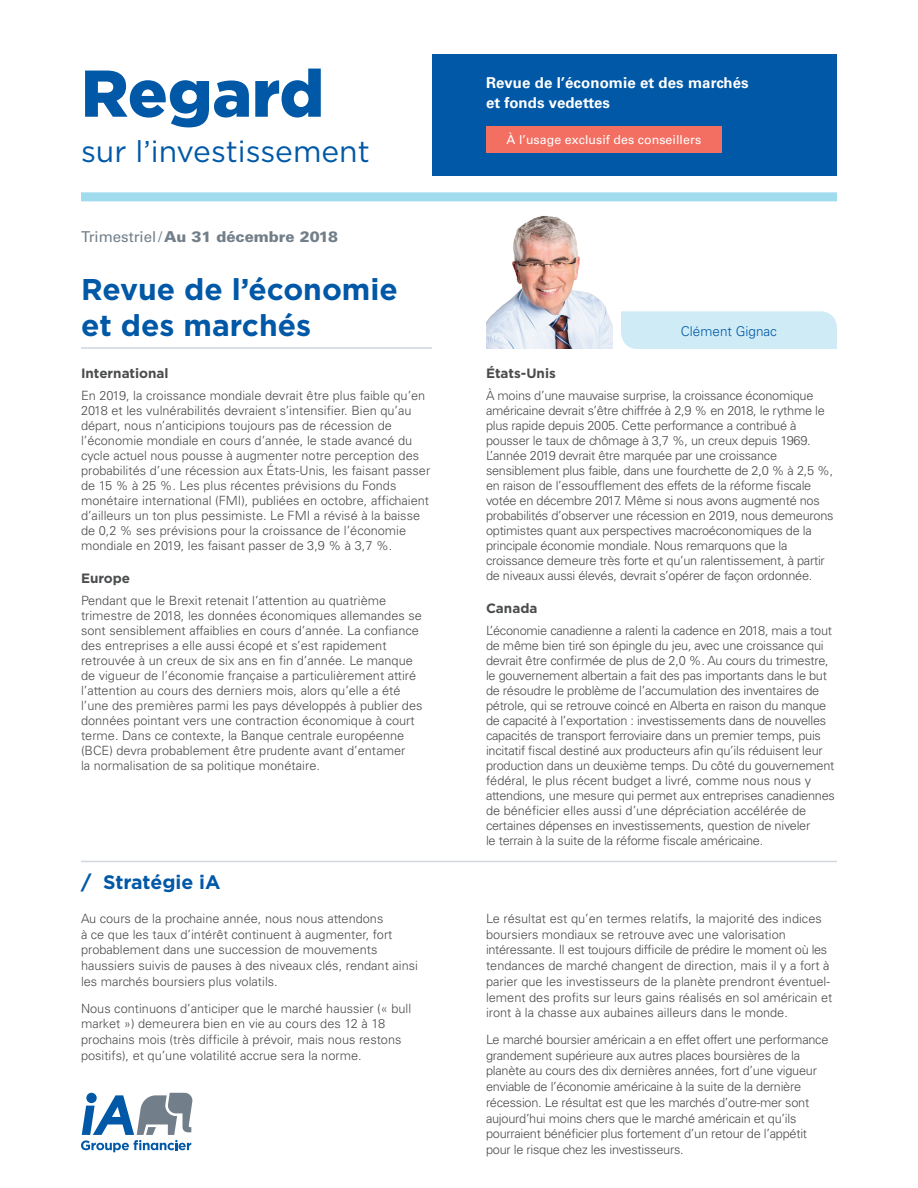
<style>
.page{position:relative;width:918px;height:1188px;background:#fff}
.page>*{position:absolute;margin:0;border:0;box-sizing:border-box;transform-origin:0 0}
.t1{font:900 66px "Gotham";color:#0158a6}
.t2{font:700 30px/36px "Gotham";color:#0158a6}
.t3{font:30px "Gotham";color:#0158a6}
.t4{font:700 19.5px "Gotham";color:#0158a6}
.t5{font:700 15px/19.5px "Univers";letter-spacing:.005em;color:#fff}
.t6{font:900 15px "Univers";color:#727f8a}
.t7{font:700 13.5px "Gotham";color:#4b4c4d}
.t8{font:300 13.5px "Univers";color:#0158a6}
.t9{font:300 12.75px/15px "Univers";color:#4b4c4d}
.t10{font:300 12.75px/15px "Univers";letter-spacing:-.02em;color:#4b4c4d}
.t11{font:12.3px "Univers";letter-spacing:.005em;color:#fff}
.s1{font-weight:400}
</style>
<div class="page">
<hr style="left:81px;top:861px;width:756px;height:1px;background:#d1d7dc">
<div style="left:432px;top:54px;width:405px;height:122px;background:#0158a6"></div>
<div style="left:486px;top:127px;width:236px;height:26px;background:#f26f62"></div>
<div style="left:621px;top:311px;width:216px;height:38px;background:#cfecf6"></div>
<img style="left:486px;top:216px;width:126px;height:133px">
<hr style="left:81px;top:347px;width:351px;height:2px;background:#d1d7dc">
<div style="left:81px;top:192px;width:756px;height:9px;background:#a1dcee"></div>
<svg style="left:81px;top:1093px;width:111px;height:59px"></svg>
<h1 class="t1" style="left:81px;top:48px;width:245px">Regard</h1>
<h2 class="t3" style="left:81px;top:132px;width:290px">sur l’investissement</h2>
<p class="t6" style="left:81px;top:227px;width:259px"><span class="s1">Trimestriel/</span>Au 31 décembre 2018</p>
<h2 class="t2" style="left:81px;top:272px;width:318px">Revue de l’économie et des marchés</h2>
<p class="t7" style="left:81px;top:364px;width:89px">International</p>
<p class="t9" style="left:81px;top:388px;width:351px">En 2019, la croissance mondiale devrait être plus faible qu’en 2018 et les vulnérabilités devraient s’intensifier. Bien qu’au départ, nous n’anticipions toujours pas de récession de l’économie mondiale en cours d’année, le stade avancé du cycle actuel nous pousse à augmenter notre perception des probabilités d’une récession aux États-Unis, les faisant passer de 15 % à 25 %. Les plus récentes prévisions du Fonds monétaire international (FMI), publiées en octobre, affichaient d’ailleurs un ton plus pessimiste. Le FMI a révisé à la baisse de 0,2 % ses prévisions pour la croissance de l’économie mondiale en 2019, les faisant passer de 3,9 % à 3,7 %.</p>
<p class="t7" style="left:81px;top:569px;width:51px">Europe</p>
<p class="t9" style="left:81px;top:593px;width:343px">Pendant que le Brexit retenait l’attention au quatrième trimestre de 2018, les données économiques allemandes se sont sensiblement affaiblies en cours d’année. La confiance des entreprises a elle aussi écopé et s’est rapidement retrouvée à un creux de six ans en fin d’année. Le manque de vigueur de l’économie française a particulièrement attiré l’attention au cours des derniers mois, alors qu’elle a été l’une des premières parmi les pays développés à publier des données pointant vers une contraction économique à court terme. Dans ce contexte, la Banque centrale européenne (BCE) devra probablement être prudente avant d’entamer<br>la normalisation de sa politique monétaire.</p>
<h3 class="t4" style="left:81px;top:869px;width:141px">/ Stratégie iA</h3>
<p class="t9" style="left:81px;top:911px;width:339px;line-height:15.8px">Au cours de la prochaine année, nous nous attendons<br>à ce que les taux d’intérêt continuent à augmenter, fort probablement dans une succession de mouvements haussiers suivis de pauses à des niveaux clés, rendant ainsi les marchés boursiers plus volatils.</p>
<p class="t9" style="left:81px;top:1000px;width:332px;line-height:15.8px">Nous continuons d’anticiper que le marché haussier (« bull market ») demeurera bien en vie au cours des 12 à 18 prochains mois (très difficile à prévoir, mais nous restons positifs), et qu’une volatilité accrue sera la norme.</p>
<p class="t5" style="left:486px;top:73px;width:264px">Revue de l’économie et des marchés et fonds vedettes</p>
<p class="t11" style="left:507px;top:133px;width:196px">À l’usage exclusif des conseillers</p>
<p class="t8" style="left:681px;top:323px;width:98px">Clément Gignac</p>
<p class="t7" style="left:486px;top:364px;width:71px">États-Unis</p>
<p class="t10" style="left:486px;top:388px;width:349px">À moins d’une mauvaise surprise, la croissance économique américaine devrait s’être chiffrée à 2,9 % en 2018, le rythme le plus rapide depuis 2005. Cette performance a contribué à pousser le taux de chômage à 3,7 %, un creux depuis 1969.<br>L’année 2019 devrait être marquée par une croissance sensiblement plus faible, dans une fourchette de 2,0 % à 2,5 %, en raison de l’essoufflement des effets de la réforme fiscale votée en décembre 2017. Même si nous avons augmenté nos probabilités d’observer une récession en 2019, nous demeurons optimistes quant aux perspectives macroéconomiques de la principale économie mondiale. Nous remarquons que la croissance demeure très forte et qu’un ralentissement, à partir de niveaux aussi élevés, devrait s’opérer de façon ordonnée.</p>
<p class="t7" style="left:486px;top:599px;width:53px">Canada</p>
<p class="t10" style="left:486px;top:623px;width:350px">L’économie canadienne a ralenti la cadence en 2018, mais a tout de même bien tiré son épingle du jeu, avec une croissance qui devrait être confirmée de plus de 2,0 %. Au cours du trimestre, le gouvernement albertain a fait des pas importants dans le but de résoudre le problème de l’accumulation des inventaires de pétrole, qui se retrouve coincé en Alberta en raison du manque de capacité à l’exportation : investissements dans de nouvelles capacités de transport ferroviaire dans un premier temps, puis incitatif fiscal destiné aux producteurs afin qu’ils réduisent leur production dans un deuxième temps. Du côté du gouvernement fédéral, le plus récent budget a livré, comme nous nous y attendions, une mesure qui permet aux entreprises canadiennes de bénéficier elles aussi d’une dépréciation accélérée de certaines dépenses en investissements, question de niveler<br>le terrain à la suite de la réforme fiscale américaine.</p>
<p class="t9" style="left:486px;top:911px;width:348px;line-height:15.8px">Le résultat est qu’en termes relatifs, la majorité des indices boursiers mondiaux se retrouve avec une valorisation intéressante. Il est toujours difficile de prédire le moment où les tendances de marché changent de direction, mais il y a fort à parier que les investisseurs de la planète prendront éventuel&shy;lement des profits sur leurs gains réalisés en sol américain et iront à la chasse aux aubaines ailleurs dans le monde.</p>
<p class="t10" style="left:486px;top:1032px;width:344px;line-height:15.8px">Le marché boursier américain a en effet offert une performance grandement supérieure aux autres places boursières de la planète au cours des dix dernières années, fort d’une vigueur enviable de l’économie américaine à la suite de la dernière récession. Le résultat est que les marchés d’outre-mer sont aujourd’hui moins chers que le marché américain et qu’ils pourraient bénéficier plus fortement d’un retour de l’appétit pour le risque chez les investisseurs.</p>
</div>
